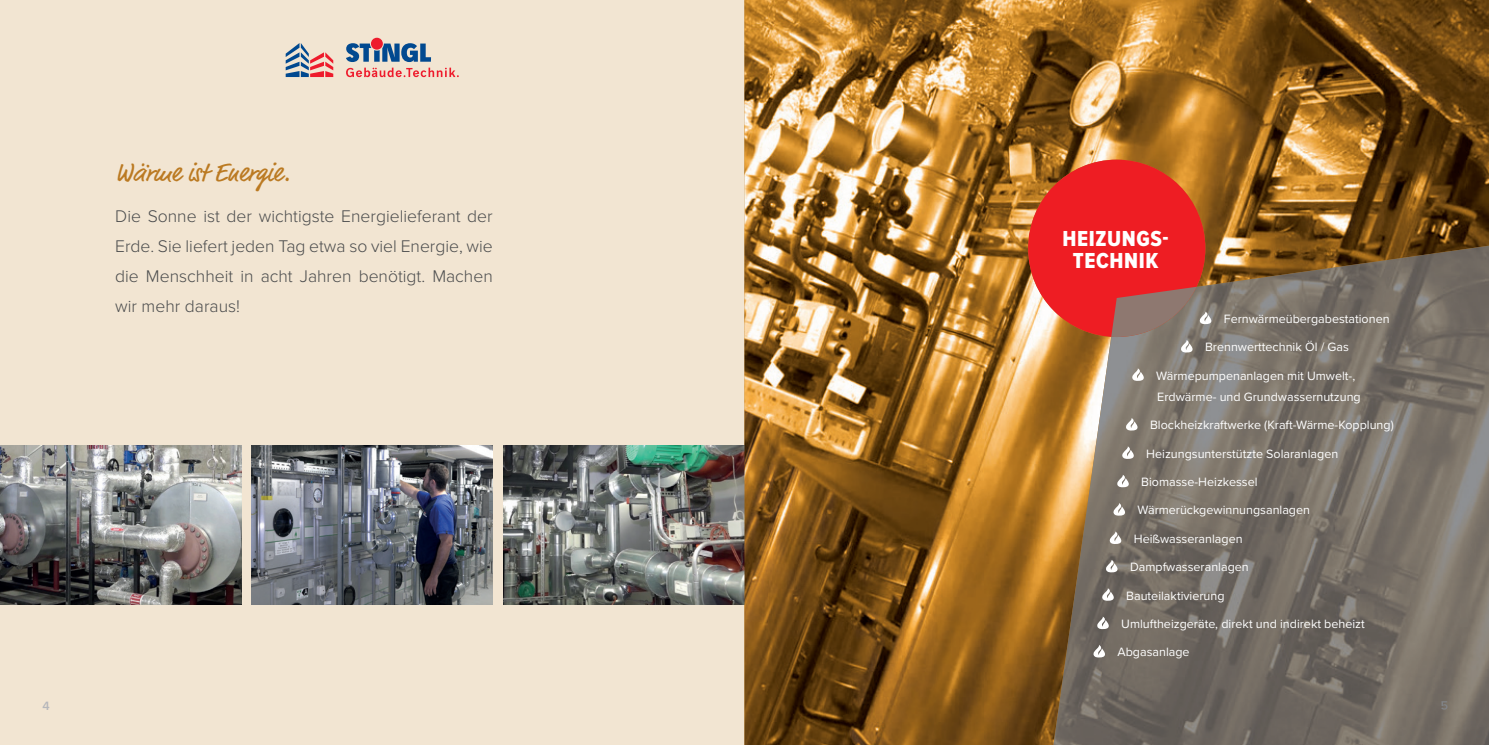
<style>
.page{position:relative;width:1489px;height:745px;background:#fff}
.page>*{position:absolute;margin:0;border:0;box-sizing:border-box;transform-origin:0 0}
.t1{font:26.25px "Market OT";color:#bb7a22}
.t2{font:22.5px/22.5px "Proxima Nova Cond Extrabld";letter-spacing:.025em;color:#fff;text-align:center}
.t3{font:300 17.5px/30px "Proxima Nova";color:#4b4c4d;text-align:justify}
.t4{font:12.5px/21.2px "Proxima Nova";color:#fff}
.t5{font:600 12.5px "Proxima Nova";color:#b6b7bb}
</style>
<div class="page">
<div style="left:0;top:0;width:744px;height:744px;background:#f2e5d2"></div>
<img style="left:0;top:445px;width:241px;height:159px">
<img style="left:252px;top:445px;width:241px;height:159px">
<img style="left:503px;top:445px;width:241px;height:159px">
<img style="left:744px;top:0;width:744px;height:744px">
<svg style="left:346px;top:68px;width:113px;height:9px"></svg>
<svg style="left:286px;top:43px;width:47px;height:34px;background:#bca1a7"></svg>
<div style="left:371px;top:38px;width:12px;height:12px;background:#ee1b2c;border-radius:50%"></div>
<svg style="left:346px;top:43px;width:85px;height:19px;background:#6481a4"></svg>
<div style="left:1028px;top:159px;width:177px;height:178px;background:#ee1d23;border-radius:50%"></div>
<img style="left:1053px;top:245px;width:435px;height:499px">
<svg style="left:1440px;top:700px;width:7px;height:9px"></svg>
<svg style="left:1111px;top:286px;width:100px;height:66px;background:#95746e"></svg>
<svg style="left:1132px;top:368px;width:11px;height:12px"></svg>
<svg style="left:1125px;top:418px;width:12px;height:12px"></svg>
<svg style="left:1122px;top:446px;width:11px;height:12px"></svg>
<svg style="left:1117px;top:474px;width:11px;height:13px"></svg>
<svg style="left:1113px;top:503px;width:11px;height:12px"></svg>
<svg style="left:1109px;top:531px;width:12px;height:12px"></svg>
<svg style="left:1105px;top:559px;width:12px;height:13px"></svg>
<svg style="left:1102px;top:588px;width:11px;height:12px"></svg>
<svg style="left:1097px;top:616px;width:11px;height:12px"></svg>
<svg style="left:1093px;top:644px;width:11px;height:13px"></svg>
<h1 class="t1" style="left:115px;top:156px;width:177px">Wärme ist Energie.</h1>
<h3 class="t3" style="left:115px;top:201px;width:379px">Die Sonne ist der wichtigste Energielieferant der Erde. Sie liefert jeden Tag etwa so viel Energie, wie die Menschheit in acht Jahren benötigt. Machen wir mehr daraus!</h3>
<p class="t5" style="left:42px;top:697px;width:9px">4</p>
<h2 class="t2" style="left:1062px;top:228px;width:108px">HEIZUNGS -<br>TECHNIK</h2>
<p class="t4" style="left:1223px;top:307px;width:167px">Fernwärmeübergabestationen</p>
<p class="t4" style="left:1204px;top:336px;width:145px">Brennwerttechnik Öl / Gas</p>
<p class="t4" style="left:1156px;top:364px;width:206px">Wärmepumpenanlagen mit Umwelt-,<br>Erdwärme- und Grundwassernutzung</p>
<p class="t4" style="left:1149px;top:413px;width:245px">Blockheizkraftwerke (Kraft-Wärme-Kopplung)</p>
<p class="t4" style="left:1146px;top:442px;width:193px">Heizungsunterstützte Solaranlagen</p>
<p class="t4" style="left:1141px;top:470px;width:118px">Biomasse-Heizkessel</p>
<p class="t4" style="left:1137px;top:498px;width:174px">Wärmerückgewinnungsanlagen</p>
<p class="t4" style="left:1133px;top:527px;width:110px">Heißwasseranlagen</p>
<p class="t4" style="left:1129px;top:555px;width:120px">Dampfwasseranlagen</p>
<p class="t4" style="left:1126px;top:583px;width:100px">Bauteilaktivierung</p>
<p class="t4" style="left:1121px;top:612px;width:245px">Umluftheizgeräte, direkt und indirekt beheizt</p>
<p class="t4" style="left:1117px;top:640px;width:74px">Abgasanlage</p>
</div>
